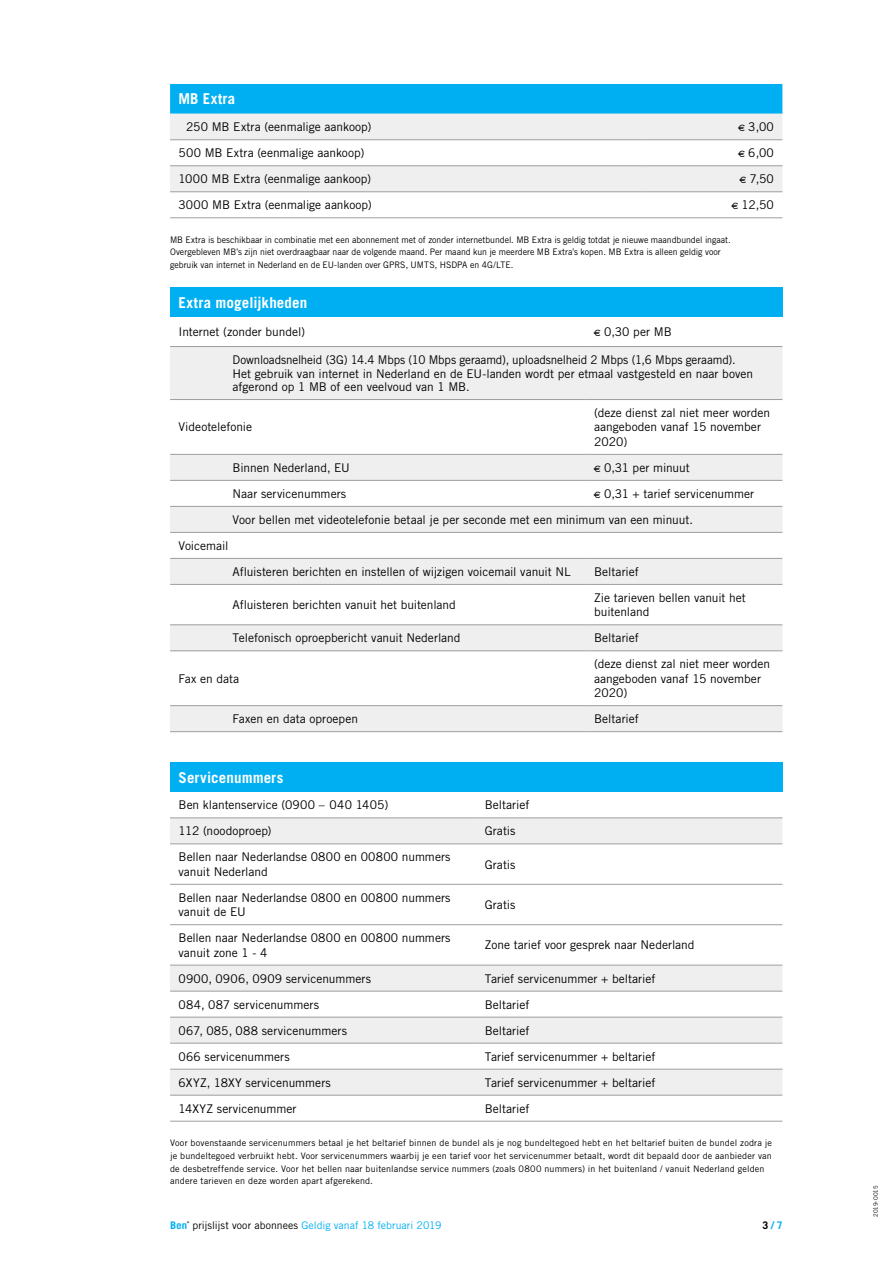
<style>
.page{position:relative;width:893px;height:1263px;background:#fff}
.page>*{position:absolute;margin:0;border:0;box-sizing:border-box;transform-origin:0 0}
.t1{font:700 15px "Ben 2010";letter-spacing:.01em;color:#fff}
.t2{font:12px/14.4px "Ben 2010";color:#000}
.t3{font:10.5px "Ben 2010";letter-spacing:.005em;color:#00aff2}
.t4{font:700 10.5px "Ben 2010";color:#00aff2}
.t5{font:9px/12.8px "Ben 2010";letter-spacing:.015em;color:#000}
.t6{font:6px "Ben 2010";letter-spacing:-.03em;color:#000}
.s1{color:#000}
</style>
<div class="page">
<div style="left:170px;top:84px;width:612px;height:30px;background:#00aff2"></div>
<svg style="left:170px;top:114px;width:612px;height:78px;fill:#efefef"></svg>
<svg style="left:170px;top:217px;width:612px;height:1px"></svg>
<hr style="left:170px;top:192px;width:475px;height:1px;background:#9e9e9e">
<hr style="left:170px;top:218px;width:475px;height:1px;background:#9e9e9e">
<hr style="left:645px;top:192px;width:137px;height:1px;background:#9e9e9e">
<hr style="left:645px;top:218px;width:137px;height:1px;background:#9e9e9e">
<hr style="left:170px;top:139px;width:475px;height:1px;background:#9e9e9e">
<hr style="left:645px;top:139px;width:137px;height:1px;background:#9e9e9e">
<hr style="left:170px;top:166px;width:475px;height:1px;background:#9e9e9e">
<hr style="left:645px;top:166px;width:137px;height:1px;background:#9e9e9e">
<div style="left:170px;top:287px;width:612px;height:30px;background:#00aff2"></div>
<svg style="left:170px;top:347px;width:612px;height:384px"></svg>
<hr style="left:170px;top:346px;width:416px;height:1px;background:#9e9e9e">
<hr style="left:586px;top:346px;width:196px;height:1px;background:#9e9e9e">
<hr style="left:170px;top:454px;width:416px;height:1px;background:#9e9e9e">
<hr style="left:170px;top:480px;width:416px;height:1px;background:#9e9e9e">
<hr style="left:586px;top:454px;width:196px;height:1px;background:#9e9e9e">
<hr style="left:586px;top:480px;width:196px;height:1px;background:#9e9e9e">
<hr style="left:170px;top:506px;width:416px;height:1px;background:#9e9e9e">
<hr style="left:586px;top:506px;width:196px;height:1px;background:#9e9e9e">
<hr style="left:170px;top:532px;width:416px;height:1px;background:#9e9e9e">
<hr style="left:586px;top:532px;width:196px;height:1px;background:#9e9e9e">
<hr style="left:170px;top:558px;width:416px;height:1px;background:#9e9e9e">
<hr style="left:586px;top:558px;width:196px;height:1px;background:#9e9e9e">
<hr style="left:170px;top:584px;width:416px;height:1px;background:#9e9e9e">
<hr style="left:586px;top:584px;width:196px;height:1px;background:#9e9e9e">
<hr style="left:170px;top:624px;width:416px;height:1px;background:#9e9e9e">
<hr style="left:586px;top:624px;width:196px;height:1px;background:#9e9e9e">
<hr style="left:170px;top:399px;width:416px;height:1px;background:#9e9e9e">
<hr style="left:586px;top:399px;width:196px;height:1px;background:#9e9e9e">
<hr style="left:170px;top:651px;width:416px;height:1px;background:#9e9e9e">
<hr style="left:586px;top:651px;width:196px;height:1px;background:#9e9e9e">
<hr style="left:170px;top:705px;width:416px;height:1px;background:#9e9e9e">
<hr style="left:586px;top:705px;width:196px;height:1px;background:#9e9e9e">
<hr style="left:170px;top:731px;width:416px;height:1px;background:#9e9e9e">
<hr style="left:586px;top:731px;width:196px;height:1px;background:#9e9e9e">
<div style="left:170px;top:762px;width:612px;height:30px;background:#00aff2"></div>
<svg style="left:170px;top:819px;width:612px;height:276px"></svg>
<hr style="left:170px;top:818px;width:306px;height:1px;background:#9e9e9e">
<hr style="left:476px;top:818px;width:306px;height:1px;background:#9e9e9e">
<hr style="left:170px;top:844px;width:306px;height:1px;background:#9e9e9e">
<hr style="left:476px;top:844px;width:306px;height:1px;background:#9e9e9e">
<hr style="left:476px;top:884px;width:306px;height:1px;background:#9e9e9e">
<hr style="left:476px;top:924px;width:306px;height:1px;background:#9e9e9e">
<hr style="left:476px;top:965px;width:306px;height:1px;background:#9e9e9e">
<hr style="left:476px;top:991px;width:306px;height:1px;background:#9e9e9e">
<hr style="left:170px;top:1017px;width:306px;height:1px;background:#9e9e9e">
<hr style="left:476px;top:1017px;width:306px;height:1px;background:#9e9e9e">
<hr style="left:170px;top:1043px;width:306px;height:1px;background:#9e9e9e">
<hr style="left:476px;top:1043px;width:306px;height:1px;background:#9e9e9e">
<hr style="left:170px;top:1069px;width:306px;height:1px;background:#9e9e9e">
<hr style="left:476px;top:1069px;width:306px;height:1px;background:#9e9e9e">
<hr style="left:170px;top:1095px;width:306px;height:1px;background:#9e9e9e">
<hr style="left:476px;top:1095px;width:306px;height:1px;background:#9e9e9e">
<hr style="left:170px;top:884px;width:306px;height:1px;background:#9e9e9e">
<hr style="left:170px;top:924px;width:306px;height:1px;background:#9e9e9e">
<hr style="left:170px;top:965px;width:306px;height:1px;background:#9e9e9e">
<hr style="left:170px;top:991px;width:306px;height:1px;background:#9e9e9e">
<hr style="left:170px;top:1121px;width:306px;height:1px;background:#9e9e9e">
<hr style="left:476px;top:1121px;width:306px;height:1px;background:#9e9e9e">
<p class="t1" style="left:179px;top:90px;width:58px">MB Extra</p>
<p class="t2" style="left:186px;top:120px;width:187px">250 MB Extra (eenmalige aankoop)</p>
<p class="t2" style="left:738px;top:120px;width:37px">€ 3,00</p>
<p class="t2" style="left:179px;top:146px;width:187px">500 MB Extra (eenmalige aankoop)</p>
<p class="t2" style="left:738px;top:146px;width:37px">€ 6,00</p>
<p class="t2" style="left:179px;top:172px;width:194px">1000 MB Extra (eenmalige aankoop)</p>
<p class="t2" style="left:740px;top:172px;width:36px">€ 7,50</p>
<p class="t2" style="left:179px;top:198px;width:195px">3000 MB Extra (eenmalige aankoop)</p>
<p class="t2" style="left:732px;top:198px;width:44px">€ 12,50</p>
<p class="t5" style="left:170px;top:233px;width:562px">MB Extra is beschikbaar in combinatie met een abonnement met of zonder internetbundel. MB Extra is geldig totdat je nieuwe maandbundel ingaat.<br>Overgebleven MB’s zijn niet overdraagbaar naar de volgende maand. Per maand kun je meerdere MB Extra’s kopen. MB Extra is alleen geldig voor gebruik van internet in Nederland en de EU-landen over GPRS, UMTS, HSDPA en 4G/LTE.</p>
<p class="t1" style="left:179px;top:293px;width:130px">Extra mogelijkheden</p>
<p class="t2" style="left:179px;top:324px;width:128px">Internet (zonder bundel)</p>
<p class="t2" style="left:594px;top:324px;width:79px">€ 0,30 per MB</p>
<p class="t2" style="left:233px;top:353px;width:522px;line-height:13.5px">Downloadsnelheid (3G) 14.4 Mbps (10 Mbps geraamd), uploadsnelheid 2 Mbps (1,6 Mbps geraamd).<br>Het gebruik van internet in Nederland en de EU-landen wordt per etmaal vastgesteld en naar boven afgerond op 1 MB of een veelvoud van 1 MB.</p>
<p class="t2" style="left:179px;top:420px;width:75px">Videotelefonie</p>
<p class="t2" style="left:594px;top:405px;width:177px">(deze dienst zal niet meer worden aangeboden vanaf 15 november<br>2020)</p>
<p class="t2" style="left:233px;top:460px;width:119px">Binnen Nederland, EU</p>
<p class="t2" style="left:594px;top:460px;width:97px">€ 0,31 per minuut</p>
<p class="t2" style="left:233px;top:486px;width:115px">Naar servicenummers</p>
<p class="t2" style="left:233px;top:480px;width:523px;line-height:26px;text-indent:362px">€ 0,31 + tarief servicenummer<br>Voor bellen met videotelefonie betaal je per seconde met een minimum van een minuut.</p>
<p class="t2" style="left:179px;top:538px;width:51px">Voicemail</p>
<p class="t2" style="left:233px;top:564px;width:340px">Afluisteren berichten en instellen of wijzigen voicemail vanuit NL</p>
<p class="t2" style="left:594px;top:564px;width:46px">Beltarief</p>
<p class="t2" style="left:233px;top:597px;width:225px">Afluisteren berichten vanuit het buitenland</p>
<p class="t2" style="left:594px;top:590px;width:153px">Zie tarieven bellen vanuit het buitenland</p>
<p class="t2" style="left:233px;top:631px;width:229px">Telefonisch oproepbericht vanuit Nederland</p>
<p class="t2" style="left:594px;top:631px;width:46px">Beltarief</p>
<p class="t2" style="left:179px;top:671px;width:62px">Fax en data</p>
<p class="t2" style="left:594px;top:657px;width:177px">(deze dienst zal niet meer worden aangeboden vanaf 15 november<br>2020)</p>
<p class="t2" style="left:233px;top:711px;width:127px">Faxen en data oproepen</p>
<p class="t2" style="left:594px;top:711px;width:46px">Beltarief</p>
<p class="t1" style="left:179px;top:768px;width:106px">Servicenummers</p>
<p class="t2" style="left:179px;top:798px;width:211px">Ben klantenservice (0900 – 040 1405)</p>
<p class="t2" style="left:485px;top:798px;width:46px">Beltarief</p>
<p class="t2" style="left:179px;top:824px;width:95px">112 (noodoproep)</p>
<p class="t2" style="left:485px;top:824px;width:32px">Gratis</p>
<p class="t2" style="left:179px;top:850px;width:274px">Bellen naar Nederlandse 0800 en 00800 nummers vanuit Nederland</p>
<p class="t2" style="left:485px;top:857px;width:32px">Gratis</p>
<p class="t2" style="left:179px;top:890px;width:274px">Bellen naar Nederlandse 0800 en 00800 nummers vanuit de EU</p>
<p class="t2" style="left:485px;top:897px;width:32px">Gratis</p>
<p class="t2" style="left:179px;top:930px;width:274px">Bellen naar Nederlandse 0800 en 00800 nummers vanuit zone 1 - 4</p>
<p class="t2" style="left:485px;top:938px;width:211px">Zone tarief voor gesprek naar Nederland</p>
<p class="t2" style="left:179px;top:971px;width:194px">0900, 0906, 0909 servicenummers</p>
<p class="t2" style="left:485px;top:971px;width:172px">Tarief servicenummer + beltarief</p>
<p class="t2" style="left:179px;top:997px;width:142px">084, 087 servicenummers</p>
<p class="t2" style="left:485px;top:997px;width:46px">Beltarief</p>
<p class="t2" style="left:179px;top:1023px;width:170px">067, 085, 088 servicenummers</p>
<p class="t2" style="left:485px;top:1023px;width:46px">Beltarief</p>
<p class="t2" style="left:179px;top:1049px;width:113px">066 servicenummers</p>
<p class="t2" style="left:485px;top:1049px;width:172px">Tarief servicenummer + beltarief</p>
<p class="t2" style="left:179px;top:1075px;width:154px">6XYZ, 18XY servicenummers</p>
<p class="t2" style="left:485px;top:1075px;width:172px">Tarief servicenummer + beltarief</p>
<p class="t2" style="left:179px;top:1101px;width:120px">14XYZ servicenummer</p>
<p class="t2" style="left:485px;top:1101px;width:46px">Beltarief</p>
<p class="t5" style="left:170px;top:1136px;width:604px">Voor bovenstaande servicenummers betaal je het beltarief binnen de bundel als je nog bundeltegoed hebt en het beltarief buiten de bundel zodra je je bundeltegoed verbruikt hebt. Voor servicenummers waarbij je een tarief voor het servicenummer betaalt, wordt dit bepaald door de aanbieder van de desbetreffende service. Voor het bellen naar buitenlandse service nummers (zoals 0800 nummers) in het buitenland / vanuit Nederland gelden andere tarieven en deze worden apart afgerekend.</p>
<p class="t3" style="left:170px;top:1219px;width:273px">∫<span class="s1">® prijslijst voor abonnees</span> Geldig vanaf 18 februari 2019</p>
<p class="t4" style="left:762px;top:1219px;width:22px"><span class="s1">3</span> / 7</p>
<p class="t6" style="left:872px;top:1217px;width:33px;rotate:-90deg">2019-0015</p>
</div>
